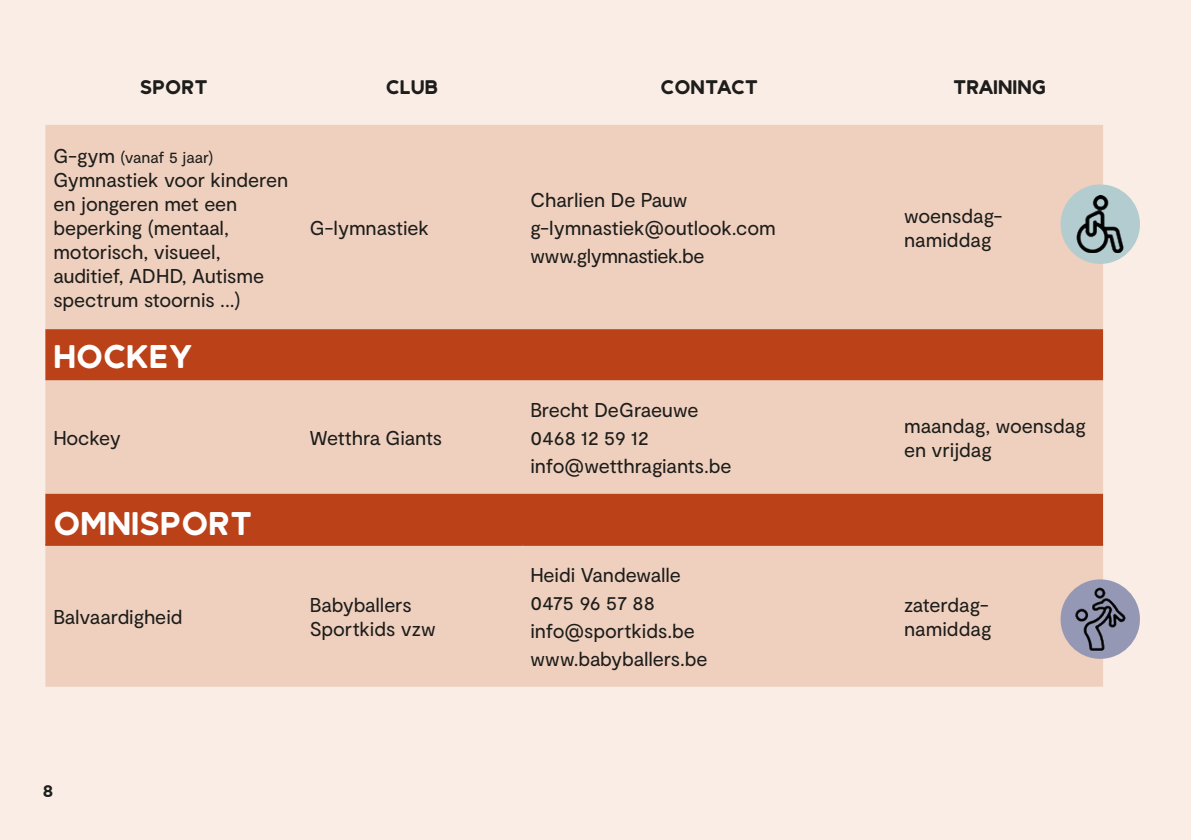
<style>
.page{position:relative;width:1191px;height:840px;background:#fff}
.page>*{position:absolute;margin:0;border:0;box-sizing:border-box;transform-origin:0 0}
.t1{font:40px "Wetteren Solid";color:#fff}
.t2{font:24px "Wetteren Solid";color:#1d1d1b}
.t3{font:20px/24px "Moderat";letter-spacing:-.005em;color:#1d1d1b}
.t4{font:20px "Wetteren Solid";color:#1d1d1b}
.t5{font:16px "Moderat";color:#1d1d1b}
.s1{font-size:20px}
</style>
<div class="page">
<div style="left:0;top:0;width:1191px;height:839px;background:#faede5"></div>
<div style="left:45px;top:125px;width:1058px;height:561px;background:#efd0be"></div>
<svg style="left:45px;top:329px;width:1058px;height:214px;background:#d68d70"></svg>
<hr style="left:45px;top:543px;width:257px;height:2px;background:#bb4118">
<hr style="left:302px;top:543px;width:220px;height:2px;background:#bb4118">
<hr style="left:522px;top:543px;width:374px;height:2px;background:#bb4118">
<hr style="left:896px;top:543px;width:207px;height:2px;background:#bb4118">
<div style="left:1060px;top:184px;width:80px;height:80px;background:#b2cccf;border-radius:50%"></div>
<img style="left:1071px;top:195px;width:57px;height:58px">
<svg style="left:1060px;top:579px;width:80px;height:79px"></svg>
<img style="left:1063px;top:581px;width:74px;height:75px">
<p class="t2" style="left:140px;top:75px;width:69px">Sport</p>
<p class="t2" style="left:386px;top:75px;width:54px">Club</p>
<p class="t2" style="left:660px;top:75px;width:99px">Contact</p>
<p class="t2" style="left:953px;top:75px;width:94px">Training</p>
<p class="t5" style="left:53px;top:147px;width:161px"><span class="s1">G-gym</span> (vanaf 5 jaar)</p>
<p class="t3" style="left:53px;top:168px;width:236px">Gymnastiek voor kinderen en jongeren met een beperking (mentaal, motorisch, visueel, auditief, ADHD, Autisme spectrum stoornis ...)</p>
<h1 class="t1" style="left:53px;top:335px;width:141px">Hockey</h1>
<p class="t3" style="left:310px;top:216px;width:120px">G-lymnastiek</p>
<p class="t3" style="left:53px;top:426px;width:69px">Hockey</p>
<p class="t3" style="left:310px;top:426px;width:134px">Wetthra Giants</p>
<h1 class="t1" style="left:53px;top:502px;width:200px">omnisport</h1>
<p class="t3" style="left:53px;top:604px;width:131px">Balvaardigheid</p>
<p class="t4" style="left:43px;top:780px;width:12px">8</p>
<p class="t3" style="left:310px;top:592px;width:127px">Babyballers<br>Sportkids vzw</p>
<p class="t3" style="left:530px;top:186px;width:247px;line-height:28px">Charlien De Pauw g-lymnastiek@outlook.com www.glymnastiek.be</p>
<p class="t3" style="left:530px;top:396px;width:203px;line-height:28px">Brecht DeGraeuwe<br>0468 12 59 12 info@wetthragiants.be</p>
<p class="t3" style="left:530px;top:560px;width:179px;line-height:28px">Heidi Vandewalle<br>0475 96 57 88 info@sportkids.be www.babyballers.be</p>
<p class="t3" style="left:904px;top:204px;width:100px">woensdag&shy;namiddag</p>
<p class="t3" style="left:904px;top:414px;width:183px">maandag, woensdag en vrijdag</p>
<p class="t3" style="left:904px;top:592px;width:89px">zaterdag&shy;namiddag</p>
</div>
